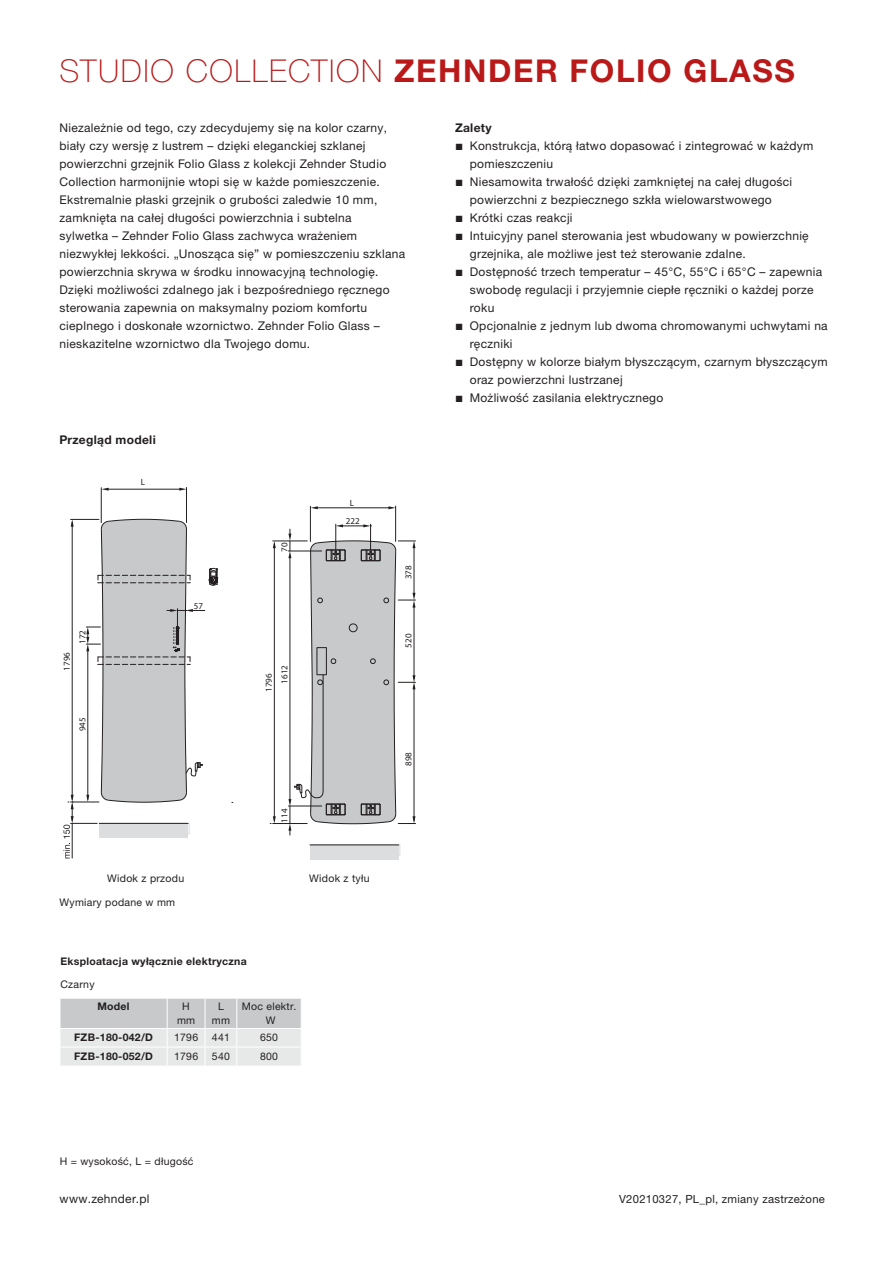
<style>
.page{position:relative;width:893px;height:1263px;background:#fff}
.page>*{position:absolute;margin:0;border:0;box-sizing:border-box;transform-origin:0 0}
.t1{font:700 31.5px "Helvetica Neue LTW1 G";letter-spacing:.05em;color:#b91919}
.t2{font:12px/18px "Helvetica Neuefor Zehnder";letter-spacing:.025em;color:#231f20}
.t3{font:700 12px "Helvetica Neue LTW1 G";letter-spacing:.025em;color:#231f20}
.t4{font:11.25px "Helvetica Neuefor Zehnder";letter-spacing:.025em;color:#231f20}
.t5{font:10.5px/13.5px "Helvetica Neuefor Zehnder";letter-spacing:.025em;color:#231f20;text-align:center}
.t6{font:700 10.5px "Helvetica Neue LTW1 G";letter-spacing:.025em;color:#231f20}
.t7{font:9px "Helvetica Neue LTW1 G";color:#231f20}
.s1{font-weight:100}
</style>
<div class="page">
<hr style="left:186px;top:487px;width:1px;height:36px;background:#231f20">
<hr style="left:101px;top:488px;width:1px;height:35px;background:#231f20">
<hr style="left:107px;top:489px;width:73px;height:1px;background:#231f20">
<svg style="left:179px;top:488px;width:7px;height:3px"></svg>
<svg style="left:101px;top:488px;width:8px;height:3px"></svg>
<svg style="left:63px;top:518px;width:155px;height:340px"></svg>
<div style="left:310px;top:845px;width:89px;height:15px;background:#dcddde"></div>
<hr style="left:310px;top:845px;width:89px;height:1px;background:#231f20">
<hr style="left:273px;top:823px;width:34px;height:1px;background:#231f20">
<hr style="left:274px;top:544px;width:1px;height:277px;background:#231f20">
<hr style="left:273px;top:541px;width:34px;height:1px;background:#231f20">
<svg style="left:273px;top:541px;width:3px;height:7px"></svg>
<svg style="left:270px;top:816px;width:6px;height:8px"></svg>
<hr style="left:395px;top:506px;width:1px;height:35px;background:#231f20">
<hr style="left:310px;top:506px;width:1px;height:35px;background:#231f20">
<hr style="left:316px;top:507px;width:74px;height:1px;background:#231f20">
<svg style="left:388px;top:506px;width:8px;height:3px"></svg>
<svg style="left:311px;top:506px;width:7px;height:3px"></svg>
<svg style="left:288px;top:524px;width:127px;height:311px"></svg>
<svg style="left:60px;top:999px;width:241px;height:66px;background:#d9dadb"></svg>
<hr style="left:60px;top:1028px;width:107px;height:1px;background:#fff">
<hr style="left:167px;top:1028px;width:38px;height:1px;background:#fff">
<hr style="left:205px;top:1028px;width:32px;height:1px;background:#fff">
<hr style="left:237px;top:1028px;width:65px;height:1px;background:#fff">
<hr style="left:60px;top:1046px;width:107px;height:1px;background:#fff">
<hr style="left:167px;top:1046px;width:38px;height:1px;background:#fff">
<hr style="left:205px;top:1046px;width:32px;height:1px;background:#fff">
<hr style="left:237px;top:1046px;width:65px;height:1px;background:#fff">
<h1 class="t1" style="left:60px;top:51px;width:737px"><span class="s1">STUDIO COLLECTION</span> Zehnder Folio Glass</h1>
<p class="t2" style="left:60px;top:119px;width:347px">Niezależnie od tego, czy zdecydujemy się na kolor czarny, biały czy wersję z lustrem – dzięki eleganckiej szklanej powierzchni grzejnik Folio Glass z kolekcji Zehnder Studio Collection harmonijnie wtopi się w każde pomieszczenie.<br>Ekstremalnie płaski grzejnik o grubości zaledwie 10 mm, zamknięta na całej długości powierzchnia i subtelna<br>sylwetka – Zehnder Folio Glass zachwyca wrażeniem niezwykłej lekkości. „Unosząca się” w pomieszczeniu szklana powierzchnia skrywa w środku innowacyjną technologię.<br>Dzięki możliwości zdalnego jak i bezpośredniego ręcznego sterowania zapewnia on maksymalny poziom komfortu cieplnego i doskonałe wzornictwo. Zehnder Folio Glass – nieskazitelne wzornictwo dla Twojego domu.</p>
<p class="t3" style="left:455px;top:120px;width:38px">Zalety</p>
<p class="t2" style="left:470px;top:137px;width:345px;text-indent:-15px">■ Konstrukcja, którą łatwo dopasować i zintegrować w każdym pomieszczeniu</p>
<p class="t2" style="left:455px;top:173px;width:339px;text-align:center">■ Niesamowita trwałość dzięki zamkniętej na całej długości powierzchni z bezpiecznego szkła wielowarstwowego</p>
<p class="t2" style="left:455px;top:209px;width:119px">■ Krótki czas reakcji</p>
<p class="t2" style="left:470px;top:227px;width:340px;text-indent:-15px">■ Intuicyjny panel sterowania jest wbudowany w powierzchnię grzejnika, ale możliwe jest też sterowanie zdalne.</p>
<p class="t2" style="left:470px;top:263px;width:354px;text-indent:-15px">■ Dostępność trzech temperatur – 45°C, 55°C i 65°C – zapewnia swobodę regulacji i przyjemnie ciepłe ręczniki o każdej porze roku</p>
<p class="t2" style="left:470px;top:317px;width:359px;text-indent:-15px">■ Opcjonalnie z jednym lub dwoma chromowanymi uchwytami na ręczniki</p>
<p class="t2" style="left:470px;top:353px;width:359px;text-indent:-15px">■ Dostępny w kolorze białym błyszczącym, czarnym błyszczącym oraz powierzchni lustrzanej</p>
<p class="t2" style="left:455px;top:389px;width:210px">■ Możliwość zasilania elektrycznego</p>
<p class="t3" style="left:60px;top:432px;width:98px">Przegląd modeli</p>
<p class="t7" style="left:61px;top:670px;width:20px;rotate:-90deg">1796</p>
<p class="t7" style="left:77px;top:644px;width:15px;rotate:-90deg">172</p>
<p class="t7" style="left:77px;top:731px;width:15px;rotate:-90deg">945</p>
<p class="t7" style="left:141px;top:476px;width:6px">L</p>
<p class="t7" style="left:194px;top:600px;width:11px">57</p>
<p class="t7" style="left:279px;top:552px;width:11px;rotate:-90deg">70</p>
<p class="t7" style="left:263px;top:692px;width:20px;rotate:-90deg">1796</p>
<p class="t7" style="left:279px;top:684px;width:20px;rotate:-90deg">1612</p>
<p class="t7" style="left:279px;top:823px;width:15px;rotate:-90deg">114</p>
<p class="t7" style="left:350px;top:497px;width:6px">L</p>
<p class="t7" style="left:346px;top:515px;width:15px">222</p>
<p class="t5" style="left:107px;top:872px;width:78px">Widok z przodu</p>
<p class="t5" style="left:309px;top:872px;width:62px">Widok z tyłu</p>
<p class="t5" style="left:60px;top:896px;width:117px">Wymiary podane w mm</p>
<p class="t6" style="left:60px;top:955px;width:188px">Eksploatacja wyłącznie elektryczna</p>
<p class="t5" style="left:60px;top:978px;width:36px">Czarny</p>
<p class="t6" style="left:98px;top:1000px;width:34px">Model</p>
<p class="t5" style="left:177px;top:1000px;width:20px">H mm</p>
<p class="t5" style="left:212px;top:1000px;width:20px">L mm</p>
<p class="t5" style="left:242px;top:1000px;width:56px">Moc elektr.<br>W</p>
<p class="t6" style="left:74px;top:1031px;width:79px">FZB-180-042/D</p>
<p class="t5" style="left:174px;top:1031px;width:26px">1796</p>
<p class="t5" style="left:212px;top:1031px;width:20px">441</p>
<p class="t5" style="left:260px;top:1031px;width:20px">650</p>
<p class="t6" style="left:74px;top:1050px;width:79px">FZB-180-052/D</p>
<p class="t5" style="left:174px;top:1050px;width:26px">1796</p>
<p class="t5" style="left:212px;top:1050px;width:20px">540</p>
<p class="t5" style="left:260px;top:1050px;width:20px">800</p>
<p class="t7" style="left:403px;top:579px;width:15px;rotate:-90deg">378</p>
<p class="t7" style="left:403px;top:648px;width:15px;rotate:-90deg">520</p>
<p class="t7" style="left:403px;top:766px;width:15px;rotate:-90deg">898</p>
<p class="t5" style="left:60px;top:1154px;width:135px">H = wysokość, L = długość</p>
<p class="t2" style="left:60px;top:1190px;width:91px">www.zehnder.pl</p>
<p class="t4" style="left:619px;top:1192px;width:207px">V20210327, PL_pl, zmiany zastrzeżone</p>
</div>
